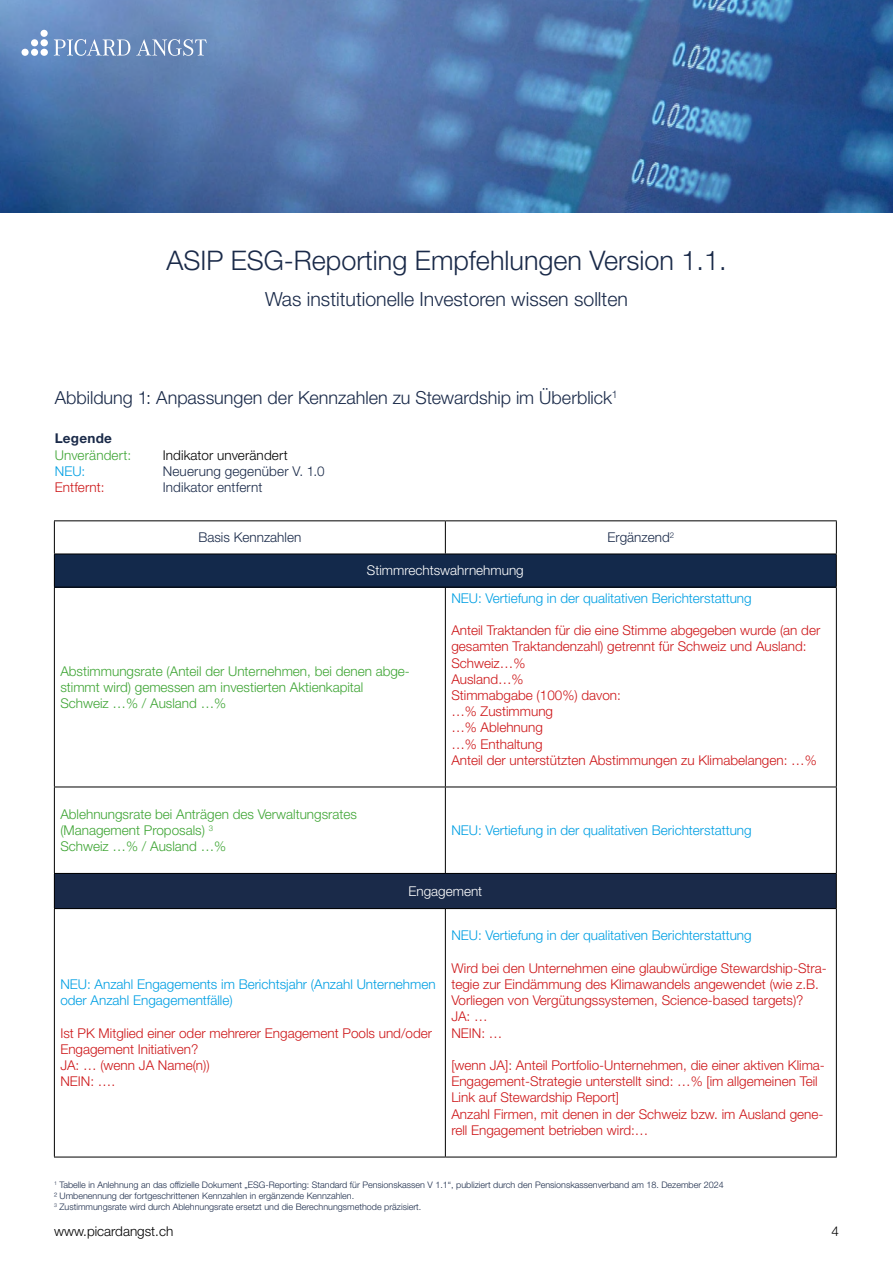
<style>
.page{position:relative;width:893px;height:1263px;background:#fff}
.page>*{position:absolute;margin:0;border:0;box-sizing:border-box;transform-origin:0 0}
.t1{font:300 27px "Helvetica Neue LT Std";color:#1a2a49}
.t2{font:300 19.5px "Helvetica Neue LT Std";color:#1a2a49}
.t3{font:300 18px "Helvetica Neue LT Std";color:#1a2a49}
.t4{font:300 13.5px/16.2px "Helvetica Neue LT Std";color:#cd1719}
.t5{font:300 13.5px/16.2px "Helvetica Neue LT Std";color:#009fe3}
.t6{font:300 13.5px/16.2px "Helvetica Neue LT Std";color:#3fa535}
.t7{font:300 13.5px "Helvetica Neue LT Std";letter-spacing:.005em;color:#1a2a49}
.t8{font:300 13.5px "Helvetica Neue LT Std";color:#000}
.t9{font:300 13.5px "Helvetica Neue LT Std";color:#fff}
.t10{font:700 13.5px "Helvetica Neue LT Std";letter-spacing:.02em;color:#1a2a49}
.t11{font:300 9px/10.8px "Helvetica Neue LT Std";color:#1a2a49}
</style>
<div class="page">
<div style="left:54px;top:554px;width:782px;height:33px;background:#13294b"></div>
<div style="left:54px;top:873px;width:782px;height:35px;background:#1a2a49"></div>
<hr style="left:54px;top:520px;width:391px;height:1px;background:#000">
<hr style="left:54px;top:521px;width:1px;height:33px;background:#000">
<hr style="left:445px;top:520px;width:392px;height:1px;background:#000">
<hr style="left:445px;top:521px;width:1px;height:33px;background:#000">
<hr style="left:836px;top:521px;width:1px;height:33px;background:#000">
<hr style="left:54px;top:554px;width:391px;height:1px;background:#000">
<hr style="left:54px;top:554px;width:1px;height:33px;background:#000">
<hr style="left:445px;top:554px;width:392px;height:1px;background:#000">
<hr style="left:836px;top:554px;width:1px;height:33px;background:#000">
<hr style="left:54px;top:587px;width:391px;height:1px;background:#000">
<hr style="left:54px;top:587px;width:1px;height:200px;background:#000">
<hr style="left:445px;top:587px;width:392px;height:1px;background:#000">
<hr style="left:445px;top:587px;width:1px;height:200px;background:#000">
<hr style="left:836px;top:587px;width:1px;height:200px;background:#000">
<hr style="left:54px;top:787px;width:391px;height:1px;background:#000">
<hr style="left:54px;top:787px;width:1px;height:86px;background:#000">
<hr style="left:445px;top:787px;width:392px;height:1px;background:#000">
<hr style="left:445px;top:787px;width:1px;height:86px;background:#000">
<hr style="left:836px;top:787px;width:1px;height:86px;background:#000">
<hr style="left:54px;top:873px;width:391px;height:1px;background:#000">
<hr style="left:54px;top:874px;width:1px;height:34px;background:#000">
<hr style="left:445px;top:873px;width:392px;height:1px;background:#000">
<hr style="left:836px;top:874px;width:1px;height:34px;background:#000">
<hr style="left:54px;top:908px;width:391px;height:1px;background:#000">
<hr style="left:54px;top:909px;width:1px;height:248px;background:#000">
<hr style="left:445px;top:908px;width:392px;height:1px;background:#000">
<hr style="left:445px;top:909px;width:1px;height:248px;background:#000">
<hr style="left:836px;top:909px;width:1px;height:248px;background:#000">
<hr style="left:54px;top:1157px;width:391px;height:1px;background:#000">
<hr style="left:445px;top:1157px;width:392px;height:1px;background:#000">
<img style="left:0;top:0;width:893px;height:213px">
<svg style="left:22px;top:30px;width:185px;height:26px"></svg>
<h1 class="t1" style="left:166px;top:244px;width:562px">ASIP ESG-Reporting Empfehlungen Version 1.1.</h1>
<h2 class="t2" style="left:265px;top:287px;width:364px">Was institutionelle Investoren wissen sollten</h2>
<h3 class="t3" style="left:55px;top:387px;width:564px">Abbildung 1: Anpassungen der Kennzahlen zu Stewardship im Überblick<sup>1</sup></h3>
<p class="t10" style="left:55px;top:430px;width:59px">Legende</p>
<p class="t6" style="left:55px;top:446px;width:78px">Unverändert:</p>
<p class="t8" style="left:163px;top:446px;width:127px">Indikator unverändert</p>
<p class="t5" style="left:55px;top:463px;width:32px">NEU:</p>
<p class="t7" style="left:163px;top:463px;width:163px">Neuerung gegenüber V. 1.0</p>
<p class="t4" style="left:55px;top:479px;width:51px">Entfernt:</p>
<p class="t7" style="left:163px;top:479px;width:101px">Indikator entfernt</p>
<p class="t7" style="left:198px;top:529px;width:104px">Basis Kennzahlen</p>
<p class="t7" style="left:607px;top:529px;width:68px">Ergänzend<sup>2</sup></p>
<p class="t9" style="left:367px;top:562px;width:158px">Stimmrechtswahrnehmung</p>
<p class="t6" style="left:60px;top:662px;width:351px">Abstimmungsrate (Anteil der Unternehmen, bei denen abge&shy;stimmt wird) gemessen am investierten Aktienkapital<br>Schweiz …% / Ausland …%</p>
<p class="t6" style="left:60px;top:806px;width:298px">Ablehnungsrate bei Anträgen des Verwaltungsrates (Management Proposals) <sup>3<br></sup>Schweiz …% / Ausland …%</p>
<p class="t5" style="left:451px;top:590px;width:302px">NEU: Vertiefung in der qualitativen Berichterstattung</p>
<p class="t4" style="left:451px;top:622px;width:370px">Anteil Traktanden für die eine Stimme abgegeben wurde (an der gesamten Traktandenzahl) getrennt für Schweiz und Ausland:<br>Schweiz…%<br>Ausland…%<br>Stimmabgabe (100%) davon:<br>…% Zustimmung<br>…% Ablehnung<br>…% Enthaltung<br>Anteil der unterstützten Abstimmungen zu Klimabelangen: …%</p>
<p class="t5" style="left:451px;top:822px;width:302px">NEU: Vertiefung in der qualitativen Berichterstattung</p>
<p class="t9" style="left:408px;top:883px;width:75px">Engagement</p>
<p class="t5" style="left:60px;top:976px;width:377px">NEU: Anzahl Engagements im Berichtsjahr (Anzahl Unternehmen oder Anzahl Engagementfälle)</p>
<p class="t4" style="left:60px;top:1024px;width:373px">Ist PK Mitglied einer oder mehrerer Engagement Pools und/oder<br>Engagement Initiativen?<br>JA: … (wenn JA Name(n))<br>NEIN: ….</p>
<p class="t5" style="left:451px;top:927px;width:302px">NEU: Vertiefung in der qualitativen Berichterstattung</p>
<p class="t4" style="left:451px;top:960px;width:377px">Wird bei den Unternehmen eine glaubwürdige Stewardship-Stra&shy;tegie zur Eindämmung des Klimawandels angewendet (wie z.B.<br>Vorliegen von Vergütungssystemen, Science-based targets)?<br>JA: …<br>NEIN: …</p>
<p class="t4" style="left:451px;top:1057px;width:375px">[wenn JA]: Anteil Portfolio-Unternehmen, die einer aktiven Klima-Engagement-Strategie unterstellt sind: …% [im allgemeinen Teil Link auf Stewardship Report]<br>Anzahl Firmen, mit denen in der Schweiz bzw. im Ausland gene&shy;rell Engagement betrieben wird:…</p>
<p class="t11" style="left:54px;top:1179px;width:671px"><sup>1</sup> Tabelle in Anlehnung an das offizielle Dokument „ESG-Reporting: Standard für Pensionskassen V 1.1“, publiziert durch den Pensionskassenverband am 18. Dezember 2024<br>² Umbenennung der fortgeschrittenen Kennzahlen in ergänzende Kennzahlen.<br><sup>3</sup> Zustimmungsrate wird durch Ablehnungsrate ersetzt und die Berechnungsmethode präzisiert.</p>
<p class="t8" style="left:54px;top:1223px;width:121px">www.picardangst.ch</p>
<p class="t8" style="left:831px;top:1223px;width:9px">4</p>
</div>
